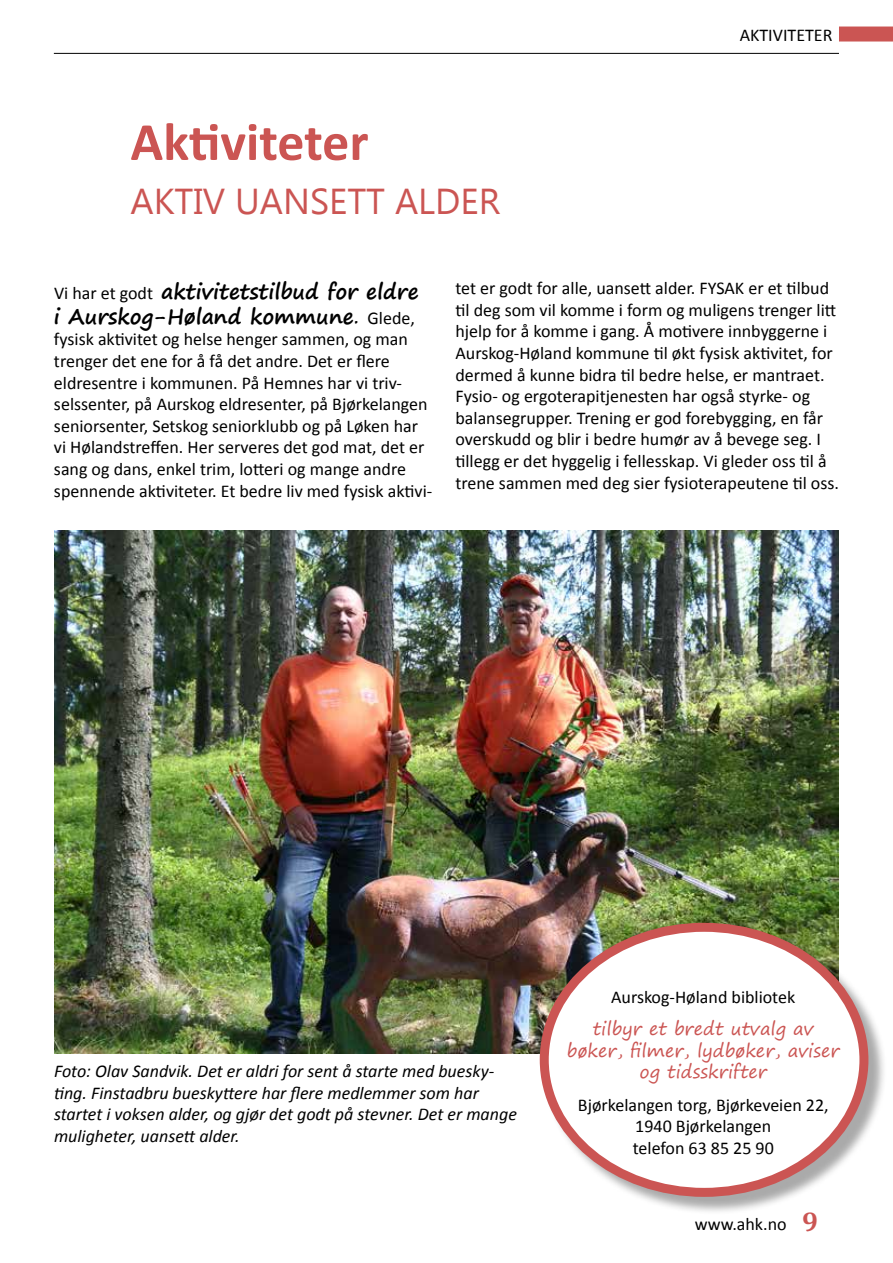
<style>
.page{position:relative;width:893px;height:1263px;background:#fff}
.page>*{position:absolute;margin:0;border:0;box-sizing:border-box;transform-origin:0 0}
.t1{font:700 54px "Calibri";letter-spacing:-.005em;color:#cb5553}
.t2{font:36px "Lao UI";color:#cb5553}
.t3{font:700 21px/25.2px "Segoe Print";color:#000}
.t4{font:18px/21.6px "Calibri";color:#000}
.t5{font:italic 18px/21.6px "Calibri";color:#000}
.t6{font:18px/21.6px "Segoe Print";color:#cb5553;text-align:center}
.s1{font-family:"Calibri";font-weight:400;font-size:18px}
.s2{font-weight:400}
.s3{font-family:"Cambria";font-weight:700;font-size:27px;color:#cb5553}
</style>
<div class="page">
<hr style="left:54px;top:53px;width:785px;height:1px;background:#000">
<div style="left:839px;top:27px;width:54px;height:15px;background:#cb5553"></div>
<img style="left:54px;top:530px;width:785px;height:524px">
<div style="left:542px;top:925px;width:345px;height:290px;background:#000;opacity:.34"></div>
<div style="left:544px;top:927px;width:320px;height:265px;background:#fff;border-radius:50%"></div>
<div style="left:540px;top:923px;width:328px;height:274px;border:9px solid #cb5553;border-radius:50%"></div>
<h1 class="t1" style="left:130px;top:107px;width:240px">Aktiviteter</h1>
<h2 class="t2" style="left:130px;top:177px;width:371px">AKTIV UANSETT ALDER</h2>
<p class="t4" style="left:740px;top:24px;width:94px">AKTIVITETER</p>
<p class="t3" style="left:54px;top:278px;width:366px"><span class="s1">Vi har et godt</span> aktivitetstilbud for eldre i Aurskog-Høland kommune<span class="s2">.</span> <span class="s1">Glede,</span></p>
<p class="t4" style="left:54px;top:329px;width:380px">fysisk aktivitet og helse henger sammen, og man trenger det ene for å få det andre. Det er flere eldresentre i kommunen. På Hemnes har vi triv&shy;selssenter, på Aurskog eldresenter, på Bjørkelangen seniorsenter, Setskog seniorklubb og på Løken har vi Hølandstreffen. Her serveres det god mat, det er sang og dans, enkel trim, lotteri og mange andre spennende aktiviteter. Et bedre liv med fysisk aktivi-</p>
<p class="t4" style="left:455px;top:277px;width:385px">tet er godt for alle, uansett alder. FYSAK er et tilbud til deg som vil komme i form og muligens trenger litt hjelp for å komme i gang. Å motivere innbyggerne i Aurskog-Høland kommune til økt fysisk aktivitet, for dermed å kunne bidra til bedre helse, er mantraet.<br>Fysio- og ergoterapitjenesten har også styrke- og balansegrupper. Trening er god forebygging, en får overskudd og blir i bedre humør av å bevege seg. I tillegg er det hyggelig i fellesskap. Vi gleder oss til å trene sammen med deg sier fysioterapeutene til oss.</p>
<p class="t5" style="left:54px;top:1059px;width:464px">Foto: Olav Sandvik. Det er aldri for sent å starte med buesky&shy;ting. Finstadbru bueskyttere har flere medlemmer som har startet i voksen alder, og gjør det godt på stevner. Det er mange muligheter, uansett alder.</p>
<p class="t4" style="left:611px;top:986px;width:186px">Aurskog-Høland bibliotek</p>
<p class="t6" style="left:567px;top:1017px;width:274px">tilbyr et bredt utvalg av bøker, filmer, lydbøker, aviser og tidsskrifter</p>
<p class="t4" style="left:578px;top:1094px;width:252px;text-align:center">Bjørkelangen torg, Bjørkeveien 22,<br>1940 Bjørkelangen<br>telefon 63 85 25 90</p>
<p class="t4" style="left:695px;top:1213px;width:125px">www.ahk.no <span class="s3">9</span></p>
</div>
